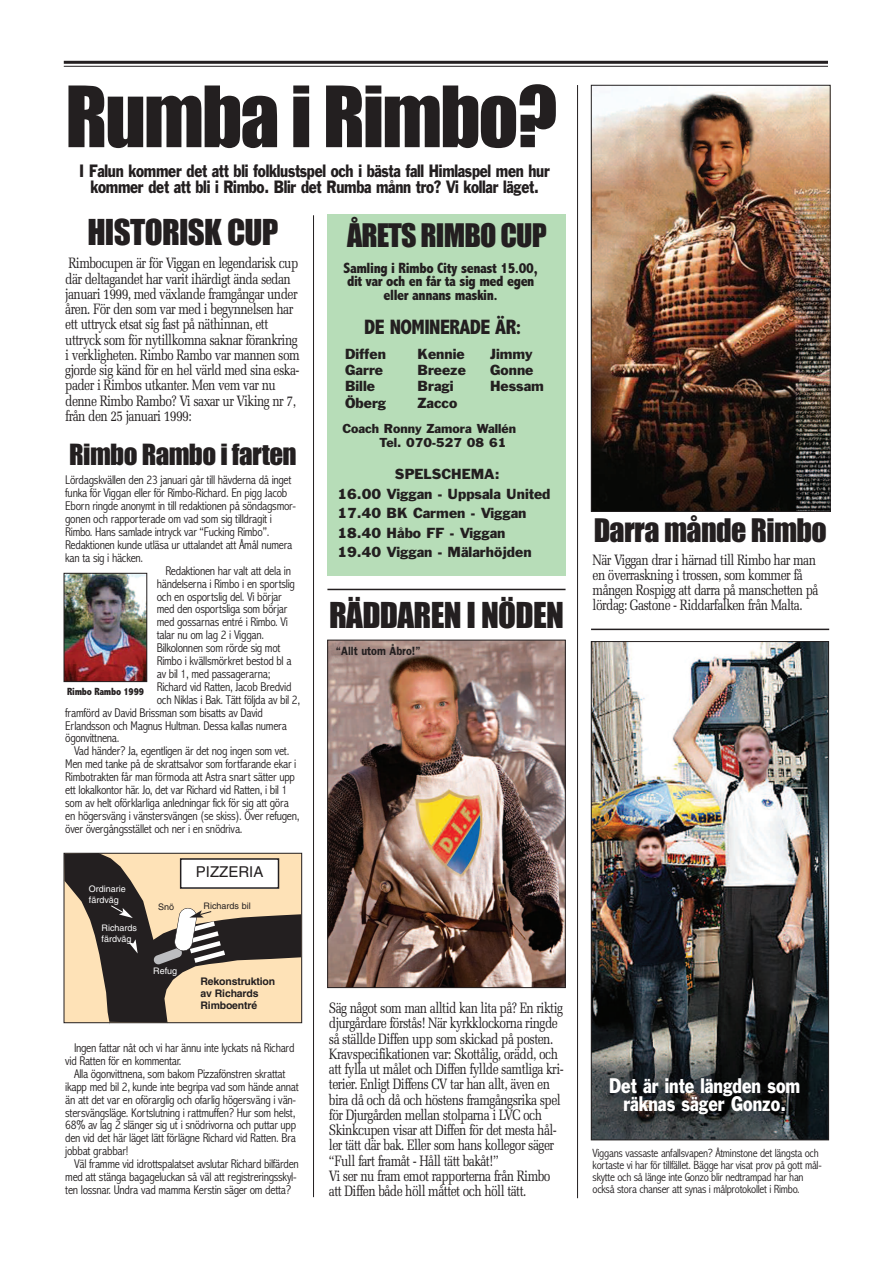
<style>
.page{position:relative;width:893px;height:1263px;background:#fff}
.page>*{position:absolute;margin:0;border:0;box-sizing:border-box;transform-origin:0 0}
.t1{font:78px "Impact";letter-spacing:-.025em;color:#231f20}
.t2{font:33px "Impact";letter-spacing:-.02em;color:#231f20}
.t3{font:30px "Impact";letter-spacing:-.02em;color:#231f20}
.t4{font:27px "Impact";letter-spacing:-.02em;color:#231f20}
.t5{font:800 condensed 21px "Abadi";letter-spacing:-.025em;color:#231f20}
.t6{font:19.5px/18px "Franklin Gothic";color:#fff;text-align:center;scale:.8 1}
.t7{font:16.5px/16.5px "Franklin Gothic";letter-spacing:-.02em;color:#231f20;text-align:center;scale:.8 1}
.t8{font:15px/15.3px "Melior";letter-spacing:-.045em;color:#231f20;scale:.8 1}
.t9{font:800 condensed 15px/13.5px "Abadi";letter-spacing:-.025em;color:#231f20;text-align:center}
.t10{font:15px "Helvetica";color:#231f20}
.t11{font:13.5px/16.2px "Franklin Gothic";color:#231f20}
.t12{font:300 condensed 12.75px/12.9px "Abadi";letter-spacing:-.025em;color:#231f20}
.t13{font:300 condensed 12px/12px "Abadi";letter-spacing:-.025em;color:#231f20}
.t14{font:12px/14.4px "Franklin Gothic";color:#231f20}
.t15{font:600 12px "Franklin Gothic";color:#231f20;scale:.9 1}
.t16{font:700 10.5px/12px "Helvetica";letter-spacing:-.015em;color:#231f20}
.t17{font:800 condensed 10.5px "Abadi";letter-spacing:-.025em;color:#231f20}
.t18{font:9px/10.8px "Helvetica";color:#fff}
.t19{font:9px "Helvetica";color:#231f20}
</style>
<div class="page">
<hr style="left:64px;top:61px;width:764px;height:3px;background:#231f20">
<hr style="left:64px;top:66px;width:764px;height:1px;background:#231f20">
<svg style="left:64px;top:853px;width:237px;height:171px;background:#a79883"></svg>
<img style="left:66px;top:575px;width:79px;height:105px">
<div style="left:64px;top:573px;width:83px;height:109px;border:1px solid #231f20"></div>
<div style="left:327px;top:214px;width:239px;height:362px;background:#b7ddb8"></div>
<hr style="left:327px;top:589px;width:239px;height:1px;background:#231f20">
<img style="left:593px;top:87px;width:235px;height:423px">
<div style="left:591px;top:85px;width:239px;height:427px;border:1px solid #231f20"></div>
<img style="left:329px;top:642px;width:235px;height:344px">
<div style="left:327px;top:640px;width:239px;height:348px;border:1px solid #231f20"></div>
<hr style="left:313px;top:215px;width:1px;height:982px;background:#231f20">
<hr style="left:577px;top:85px;width:1px;height:1113px;background:#231f20">
<img style="left:593px;top:643px;width:234px;height:495px">
<div style="left:591px;top:641px;width:238px;height:499px;border:1px solid #231f20"></div>
<hr style="left:591px;top:629px;width:238px;height:1px;background:#231f20">
<h1 class="t1" style="left:65px;top:75px;width:493px">Rumba i Rimbo?</h1>
<p class="t7" style="left:79px;top:163px;width:590px">I Falun kommer det att bli folklustspel och i bästa fall Himlaspel men hur kommer det att bli i Rimbo. Blir det Rumba månn tro? Vi kollar läget.</p>
<h2 class="t2" style="left:87px;top:214px;width:193px">HISTORISK CUP</h2>
<p class="t8" style="left:65px;top:256px;width:295px">Rimbocupen är för Viggan en legendarisk cup där deltagandet har varit ihärdigt ända sedan januari 1999, med växlande framgångar under åren. För den som var med i begynnelsen har ett uttryck etsat sig fast på näthinnan, ett uttryck som för nytillkomna saknar förankring i verkligheten. Rimbo Rambo var mannen som gjorde sig känd för en hel värld med sina eska&shy;pader i Rimbos utkanter. Men vem var nu denne Rimbo Rambo? Vi saxar ur Viking nr 7, från den 25 januari 1999:</p>
<h3 class="t3" style="left:347px;top:219px;width:201px">ÅRETS RIMBO CUP</h3>
<p class="t9" style="left:344px;top:261px;width:196px">Samling i Rimbo City senast 15.00, dit var och en får ta sig med egen eller annans maskin.</p>
<h3 class="t5" style="left:364px;top:314px;width:159px">DE NOMINERADE ÄR:</h3>
<p class="t11" style="left:345px;top:347px;width:42px">Diffen<br>Garre<br>Bille<br>Öberg</p>
<p class="t11" style="left:418px;top:347px;width:50px">Kennie<br>Breeze<br>Bragi<br>Zacco</p>
<p class="t11" style="left:490px;top:347px;width:55px">Jimmy<br>Gonne<br>Hessam</p>
<p class="t14" style="left:380px;top:422px;width:138px;text-indent:-37px">Coach Ronny Zamora Wallén<br>Tel. 070-527 08 61</p>
<p class="t11" style="left:337px;top:465px;width:215px;line-height:19.5px;text-indent:57px">SPELSCHEMA:<br>16.00 Viggan - Uppsala United<br>17.40 BK Carmen - Viggan<br>18.40 Håbo FF - Viggan<br>19.40 Viggan - Mälarhöjden</p>
<h2 class="t2" style="left:329px;top:597px;width:236px">RÄDDAREN I NÖDEN</h2>
<h3 class="t4" style="left:69px;top:440px;width:229px">Rimbo Rambo i farten</h3>
<p class="t12" style="left:65px;top:473px;width:228px">Lördagskvällen den 23 januari går till hävderna då inget</p>
<p class="t12" style="left:65px;top:486px;width:223px">funka för Viggan eller för Rimbo-Richard. En pigg Jacob</p>
<p class="t12" style="left:65px;top:499px;width:232px">Eborn ringde anonymt in till redaktionen på söndagsmor-</p>
<p class="t12" style="left:65px;top:512px;width:208px">gonen och rapporterade om vad som sig tilldragit i</p>
<p class="t12" style="left:65px;top:525px;width:206px">Rimbo. Hans samlade intryck var “Fucking Rimbo”.</p>
<p class="t12" style="left:65px;top:538px;width:229px">Redaktionen kunde utläsa ur uttalandet att Åmål numera</p>
<p class="t12" style="left:65px;top:551px;width:79px">kan ta sig i häcken.</p>
<p class="t12" style="left:166px;top:564px;width:127px">Redaktionen har valt att dela in</p>
<p class="t12" style="left:157px;top:577px;width:140px">händelserna i Rimbo i en sportslig</p>
<p class="t12" style="left:157px;top:590px;width:126px">och en osportslig del. Vi börjar</p>
<p class="t12" style="left:157px;top:602px;width:132px">med den osportsliga som börjar</p>
<p class="t12" style="left:157px;top:615px;width:132px">med gossarnas entré i Rimbo. Vi</p>
<p class="t12" style="left:157px;top:628px;width:109px">talar nu om lag 2 i Viggan.</p>
<p class="t12" style="left:157px;top:641px;width:125px">Bilkolonnen som rörde sig mot</p>
<p class="t12" style="left:157px;top:654px;width:136px">Rimbo i kvällsmörkret bestod bl a</p>
<p class="t12" style="left:157px;top:667px;width:115px">av bil 1, med passagerarna;</p>
<p class="t12" style="left:157px;top:680px;width:136px">Richard vid Ratten, Jacob Bredvid</p>
<p class="t12" style="left:157px;top:693px;width:145px">och Niklas i Bak. Tätt följda av bil 2,</p>
<p class="t12" style="left:65px;top:706px;width:199px">framförd av David Brissman som bisatts av David</p>
<p class="t12" style="left:65px;top:719px;width:223px">Erlandsson och Magnus Hultman. Dessa kallas numera</p>
<p class="t12" style="left:65px;top:731px;width:56px">ögonvittnena.</p>
<p class="t12" style="left:74px;top:744px;width:217px">Vad händer? Ja, egentligen är det nog ingen som vet.</p>
<p class="t12" style="left:65px;top:757px;width:233px">Men med tanke på de skrattsalvor som fortfarande ekar i</p>
<p class="t12" style="left:65px;top:770px;width:231px">Rimbotrakten får man förmoda att Astra snart sätter upp</p>
<p class="t12" style="left:65px;top:783px;width:224px">ett lokalkontor här. Jo, det var Richard vid Ratten, i bil 1</p>
<p class="t12" style="left:65px;top:796px;width:225px">som av helt oförklarliga anledningar fick för sig att göra</p>
<p class="t12" style="left:65px;top:809px;width:236px">en högersväng i vänstersvängen (se skiss). Över refugen,</p>
<p class="t12" style="left:65px;top:822px;width:179px">över övergångsstället och ner i en snödriva.</p>
<p class="t15" style="left:336px;top:644px;width:96px">“Allt utom Åbro!”</p>
<p class="t17" style="left:67px;top:685px;width:78px">Rimbo Rambo 1999</p>
<p class="t18" style="left:89px;top:884px;width:39px">Ordinarie färdväg</p>
<p class="t18" style="left:102px;top:923px;width:37px">Richards färdväg</p>
<p class="t19" style="left:158px;top:903px;width:18px">Snö</p>
<p class="t18" style="left:153px;top:966px;width:26px">Refug</p>
<p class="t10" style="left:196px;top:866px;width:69px">PIZZERIA</p>
<p class="t19" style="left:204px;top:902px;width:49px">Richards bil</p>
<p class="t16" style="left:201px;top:976px;width:76px">Rekonstruktion av Richards<br>Rimboentré</p>
<p class="t12" style="left:65px;top:1041px;width:231px;text-indent:9px">Ingen fattar nåt och vi har ännu inte lyckats nå Richard vid Ratten för en kommentar.</p>
<p class="t12" style="left:65px;top:1067px;width:235px;text-indent:9px">Alla ögonvittnena, som bakom Pizzafönstren skrattat ikapp med bil 2, kunde inte begripa vad som hände annat än att det var en oförarglig och ofarlig högersväng i vän&shy;stersvängsläge. Kortslutning i rattmuffen? Hur som helst, 68% av lag 2 slänger sig ut i snödrivorna och puttar upp den vid det här läget lätt förlägne Richard vid Ratten. Bra jobbat grabbar!</p>
<p class="t12" style="left:65px;top:1157px;width:235px;text-indent:9px">Väl framme vid idrottspalatset avslutar Richard bilfärden med att stänga bagageluckan så väl att registreringsskyl&shy;ten lossnar. Undra vad mamma Kerstin säger om detta?</p>
<p class="t8" style="left:329px;top:1000px;width:295px">Säg något som man alltid kan lita på? En riktig djurgårdare förstås! När kyrkklockorna ringde så ställde Diffen upp som skickad på posten.<br>Kravspecifikationen var: Skottålig, orädd, och att fylla ut målet och Diffen fyllde samtliga kri&shy;terier. Enligt Diffens CV tar han allt, även en bira då och då och höstens framgångsrika spel för Djurgården mellan stolparna i LVC och Skinkcupen visar att Diffen för det mesta hål&shy;ler tätt där bak. Eller som hans kollegor säger “Full fart framåt - Håll tätt bakåt!”<br>Vi ser nu fram emot rapporterna från Rimbo att Diffen både höll måttet och höll tätt.</p>
<h3 class="t3" style="left:594px;top:514px;width:235px">Darra månde Rimbo</h3>
<p class="t8" style="left:593px;top:552px;width:284px">När Viggan drar i härnad till Rimbo har man en överraskning i trossen, som kommer få mången Rospigg att darra på manschetten på lördag: Gastone - Riddarfalken från Malta.</p>
<h3 class="t6" style="left:609px;top:1078px;width:240px">Det är inte längden som räknas säger Gonzo.</h3>
<p class="t13" style="left:593px;top:1146px;width:231px">Viggans vassaste anfallsvapen? Åtminstone det längsta och kortaste vi har för tillfället. Bägge har visat prov på gott mål&shy;skytte och så länge inte Gonzo blir nedtrampad har han också stora chanser att synas i målprotokollet i Rimbo.</p>
</div>
